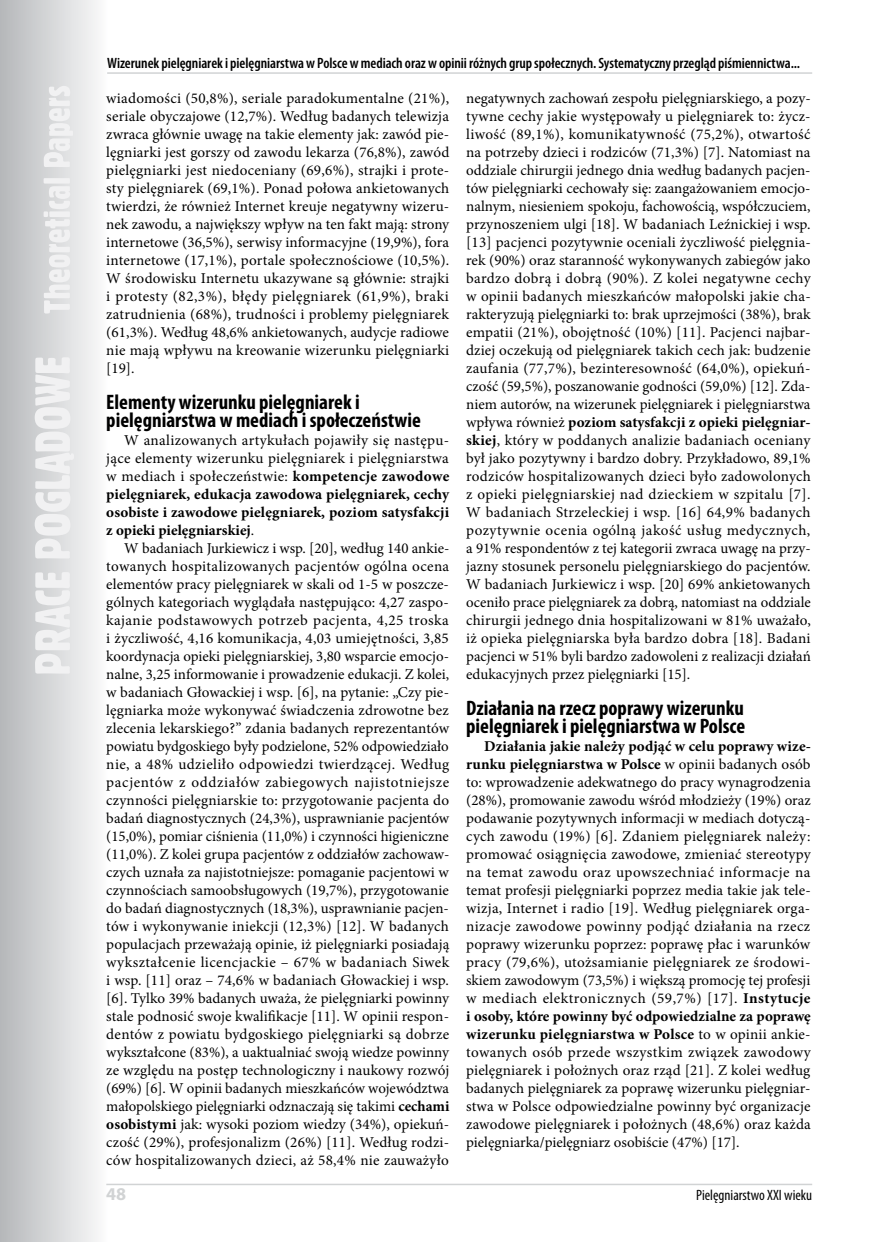
<style>
.page{position:relative;width:876px;height:1242px;background:#fff}
.page>*{position:absolute;margin:0;border:0;box-sizing:border-box;transform-origin:0 0}
.t1{font:700 condensed 21px/18px "Myriad Pro";color:#000}
.t2{font:700 18px "Myriad Pro";color:#d1d3d4}
.t3{font:15px/18px "Minion Pro";letter-spacing:.005em;color:#000;text-align:justify}
.t4{font:700 15px/18px "Minion Pro";letter-spacing:.005em;color:#000;text-align:justify}
.t5{font:600 condensed 15px "Myriad Pro";letter-spacing:-.005em;color:#000}
.t6{font:condensed 15px "Myriad Pro";color:#000}
.s1{font-weight:400}
.s2{font-weight:700}
</style>
<div class="page">
<svg style="left:0;top:0;width:108px;height:1242px"></svg>
<svg style="left:35px;top:86px;width:39px;height:587px"></svg>
<hr style="left:106px;top:1183px;width:706px;height:2px;background:#d1d3d4">
<hr style="left:107px;top:72px;width:705px;height:2px;background:#d1d3d4">
<p class="t5" style="left:107px;top:54px;width:694px">Wizerunek pielęgniarek i pielęgniarstwa w Polsce w mediach oraz w opinii różnych grup społecznych. Systematyczny przegląd piśmiennictwa...</p>
<p class="t3" style="left:106px;top:89px;width:345px">wiadomości (50,8%), seriale paradokumentalne (21%), seriale obyczajowe (12,7%). Według badanych telewizja zwraca głównie uwagę na takie elementy jak: zawód pie&shy;lęgniarki jest gorszy od zawodu lekarza (76,8%), zawód pielęgniarki jest niedoceniany (69,6%), strajki i prote&shy;sty pielęgniarek (69,1%). Ponad połowa ankietowanych twierdzi, że również Internet kreuje negatywny wizeru&shy;nek zawodu, a największy wpływ na ten fakt mają: strony internetowe (36,5%), serwisy informacyjne (19,9%), fora internetowe (17,1%), portale społecznościowe (10,5%).<br>W środowisku Internetu ukazywane są głównie: strajki i protesty (82,3%), błędy pielęgniarek (61,9%), braki zatrudnienia (68%), trudności i problemy pielęgniarek (61,3%). Według 48,6% ankietowanych, audycje radiowe nie mają wpływu na kreowanie wizerunku pielęgniarki [19].</p>
<h1 class="t1" style="left:106px;top:393px;width:316px">Elementy wizerunku pielęgniarek i pielęgniarstwa w mediach i społeczeństwie</h1>
<p class="t4" style="left:106px;top:431px;width:344px;text-indent:18px"><span class="s1">W analizowanych artykułach pojawiły się następu&shy;jące elementy wizerunku pielęgniarek i pielęgniarstwa w mediach i społeczeństwie:</span> kompetencje zawodowe pielęgniarek, edukacja zawodowa pielęgniarek, cechy osobiste i zawodowe pielęgniarek, poziom satysfakcji z opieki pielęgniarskiej<span class="s1">.</span></p>
<p class="t3" style="left:106px;top:539px;width:345px;text-indent:18px">W badaniach Jurkiewicz i wsp. [20], według 140 ankie&shy;towanych hospitalizowanych pacjentów ogólna ocena elementów pracy pielęgniarek w skali od 1-5 w poszcze&shy;gólnych kategoriach wyglądała następująco: 4,27 zaspo&shy;kajanie podstawowych potrzeb pacjenta, 4,25 troska i życzliwość, 4,16 komunikacja, 4,03 umiejętności, 3,85 koordynacja opieki pielęgniarskiej, 3,80 wsparcie emocjo&shy;nalne, 3,25 informowanie i prowadzenie edukacji. Z kolei, w badaniach Głowackiej i wsp. [6], na pytanie: „Czy pie&shy;lęgniarka może wykonywać świadczenia zdrowotne bez zlecenia lekarskiego?” zdania badanych reprezentantów powiatu bydgoskiego były podzielone, 52% odpowiedziało nie, a 48% udzieliło odpowiedzi twierdzącej. Według pacjentów z oddziałów zabiegowych najistotniejsze czynności pielęgniarskie to: przygotowanie pacjenta do badań diagnostycznych (24,3%), usprawnianie pacjentów (15,0%), pomiar ciśnienia (11,0%) i czynności higieniczne (11,0%). Z kolei grupa pacjentów z oddziałów zachowaw&shy;czych uznała za najistotniejsze: pomaganie pacjentowi w czynnościach samoobsługowych (19,7%), przygotowanie do badań diagnostycznych (18,3%), usprawnianie pacjen&shy;tów i wykonywanie iniekcji (12,3%) [12]. W badanych populacjach przeważają opinie, iż pielęgniarki posiadają wykształcenie licencjackie – 67% w badaniach Siwek i wsp. [11] oraz – 74,6% w badaniach Głowackiej i wsp. [6]. Tylko 39% badanych uważa, że pielęgniarki powinny stale podnosić swoje kwalifikacje [11]. W opinii respon&shy;dentów z powiatu bydgoskiego pielęgniarki są dobrze wykształcone (83%), a uaktualniać swoją wiedze powinny ze względu na postęp technologiczny i naukowy rozwój (69%) [6]. W opinii badanych mieszkańców województwa małopolskiego pielęgniarki odznaczają się takimi <span class="s2">cechami osobistymi</span> jak: wysoki poziom wiedzy (34%), opiekuń&shy;czość (29%), profesjonalizm (26%) [11]. Według rodzi&shy;ców hospitalizowanych dzieci, aż 58,4% nie zauważyło</p>
<p class="t3" style="left:466px;top:89px;width:346px">negatywnych zachowań zespołu pielęgniarskiego, a pozy&shy;tywne cechy jakie występowały u pielęgniarek to: życz&shy;liwość (89,1%), komunikatywność (75,2%), otwartość na potrzeby dzieci i rodziców (71,3%) [7]. Natomiast na oddziale chirurgii jednego dnia według badanych pacjen&shy;tów pielęgniarki cechowały się: zaangażowaniem emocjo&shy;nalnym, niesieniem spokoju, fachowością, współczuciem, przynoszeniem ulgi [18]. W badaniach Leźnickiej i wsp. [13] pacjenci pozytywnie oceniali życzliwość pielęgnia&shy;rek (90%) oraz staranność wykonywanych zabiegów jako bardzo dobrą i dobrą (90%). Z kolei negatywne cechy w opinii badanych mieszkańców małopolski jakie cha&shy;rakteryzują pielęgniarki to: brak uprzejmości (38%), brak empatii (21%), obojętność (10%) [11]. Pacjenci najbar&shy;dziej oczekują od pielęgniarek takich cech jak: budzenie zaufania (77,7%), bezinteresowność (64,0%), opiekuń&shy;czość (59,5%), poszanowanie godności (59,0%) [12]. Zda&shy;niem autorów, na wizerunek pielęgniarek i pielęgniarstwa wpływa również <span class="s2">poziom satysfakcji z opieki pielęgniar&shy;skiej</span>, który w poddanych analizie badaniach oceniany był jako pozytywny i bardzo dobry. Przykładowo, 89,1% rodziców hospitalizowanych dzieci było zadowolonych z opieki pielęgniarskiej nad dzieckiem w szpitalu [7].<br>W badaniach Strzeleckiej i wsp. [16] 64,9% badanych pozytywnie ocenia ogólną jakość usług medycznych, a 91% respondentów z tej kategorii zwraca uwagę na przy&shy;jazny stosunek personelu pielęgniarskiego do pacjentów.<br>W badaniach Jurkiewicz i wsp. [20] 69% ankietowanych oceniło prace pielęgniarek za dobrą, natomiast na oddziale chirurgii jednego dnia hospitalizowani w 81% uważało, iż opieka pielęgniarska była bardzo dobra [18]. Badani pacjenci w 51% byli bardzo zadowoleni z realizacji działań edukacyjnych przez pielęgniarki [15].</p>
<h1 class="t1" style="left:466px;top:699px;width:280px">Działania na rzecz poprawy wizerunku pielęgniarek i pielęgniarstwa w Polsce</h1>
<p class="t3" style="left:466px;top:737px;width:346px;text-indent:18px"><span class="s2">Działania jakie należy podjąć w celu poprawy wize&shy;runku pielęgniarstwa w Polsce</span> w opinii badanych osób to: wprowadzenie adekwatnego do pracy wynagrodzenia (28%), promowanie zawodu wśród młodzieży (19%) oraz podawanie pozytywnych informacji w mediach dotyczą&shy;cych zawodu (19%) [6]. Zdaniem pielęgniarek należy: promować osiągnięcia zawodowe, zmieniać stereotypy na temat zawodu oraz upowszechniać informacje na temat profesji pielęgniarki poprzez media takie jak tele&shy;wizja, Internet i radio [19]. Według pielęgniarek orga&shy;nizacje zawodowe powinny podjąć działania na rzecz poprawy wizerunku poprzez: poprawę płac i warunków pracy (79,6%), utożsamianie pielęgniarek ze środowi&shy;skiem zawodowym (73,5%) i większą promocję tej profesji w mediach elektronicznych (59,7%) [17]. <span class="s2">Instytucje i osoby, które powinny być odpowiedzialne za poprawę wizerunku pielęgniarstwa w Polsce</span> to w opinii ankie&shy;towanych osób przede wszystkim związek zawodowy pielęgniarek i położnych oraz rząd [21]. Z kolei według badanych pielęgniarek za poprawę wizerunku pielęgniar&shy;stwa w Polsce odpowiedzialne powinny być organizacje zawodowe pielęgniarek i położnych (48,6%) oraz każda pielęgniarka/pielęgniarz osobiście (47%) [17].</p>
<p class="t2" style="left:106px;top:1182px;width:21px">48</p>
<p class="t6" style="left:696px;top:1186px;width:118px">Pielęgniarstwo XXI wieku</p>
</div>
